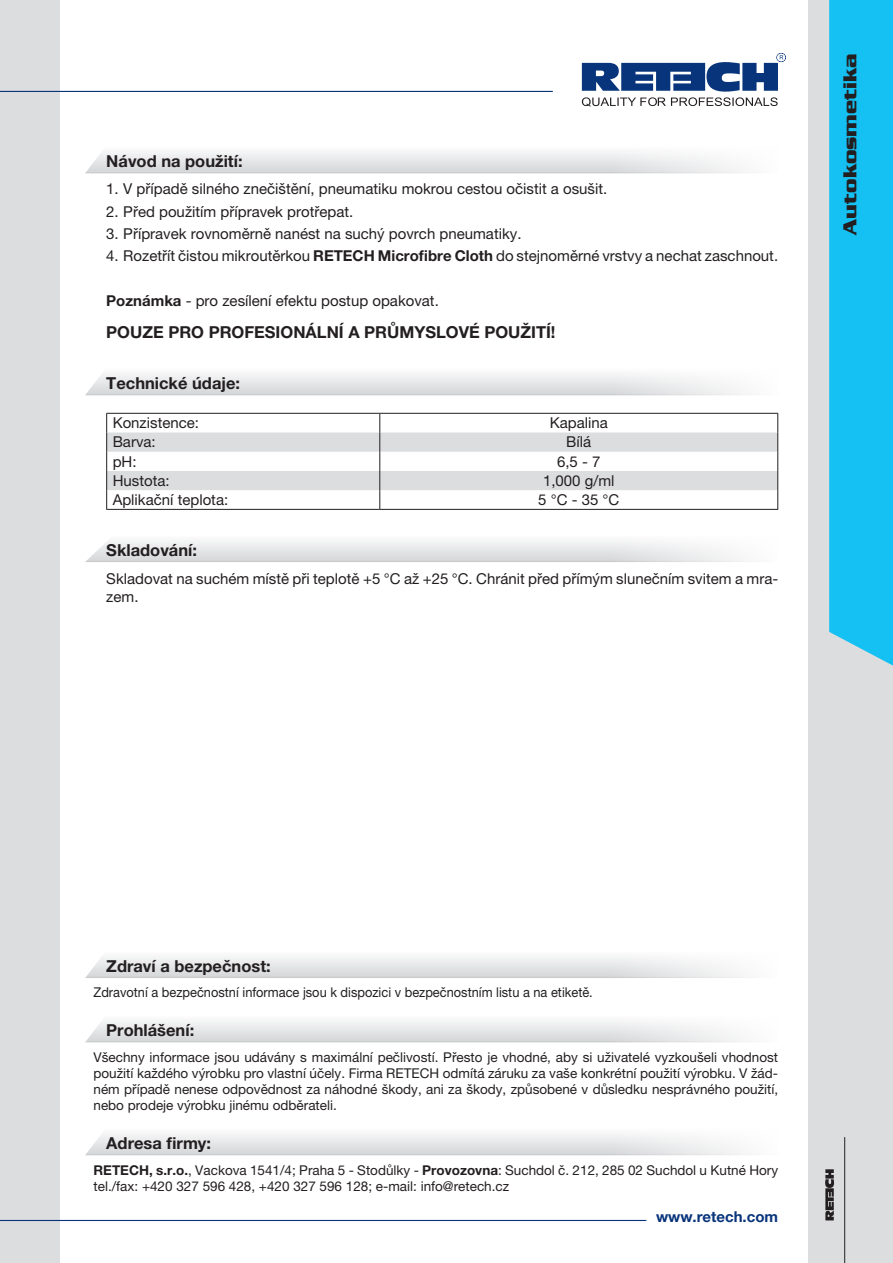
<style>
.page{position:relative;width:893px;height:1263px;background:#fff}
.page>*{position:absolute;margin:0;border:0;box-sizing:border-box;transform-origin:0 0}
.t1{font:700 19.5px "Serpentine DEE";color:#231f20}
.t2{font:700 16.5px "Helvetica Neue LT Pro";color:#231f20}
.t3{font:15px/18px "Helvetica Neue LT Pro";color:#231f20}
.t4{font:700 15px "Helvetica Neue LT Pro";color:#08347b}
.t5{font:13.5px/16.2px "Helvetica Neue LT Pro";color:#231f20;text-align:justify}
.t6{font:13.5px "Helvetica Neue LT Pro";color:#231f20;scale:.95 1}
.s1{font-weight:700}
</style>
<div class="page">
<div style="left:808px;top:0;width:85px;height:1263px;background:#dcdddf"></div>
<div style="left:829px;top:0;width:64px;height:666px;background:#15c0f2"></div>
<div style="left:0;top:0;width:60px;height:1263px;background:#dcdddf"></div>
<hr style="left:0;top:91px;width:553px;height:1px;background:#08347b">
<svg style="left:582px;top:53px;width:204px;height:54px"></svg>
<hr style="left:844px;top:1137px;width:1px;height:126px;background:#231f20">
<svg style="left:825px;top:1169px;width:9px;height:51px"></svg>
<hr style="left:0;top:1220px;width:646px;height:1px;background:#08347b">
<svg style="left:85px;top:957px;width:667px;height:21px"></svg>
<svg style="left:85px;top:1021px;width:664px;height:21px"></svg>
<svg style="left:85px;top:1134px;width:664px;height:21px"></svg>
<svg style="left:85px;top:152px;width:664px;height:21px"></svg>
<svg style="left:85px;top:374px;width:664px;height:21px"></svg>
<hr style="left:106px;top:413px;width:274px;height:1px;background:#231f20">
<hr style="left:380px;top:413px;width:398px;height:1px;background:#231f20">
<hr style="left:106px;top:509px;width:274px;height:1px;background:#231f20">
<hr style="left:380px;top:509px;width:398px;height:1px;background:#231f20">
<svg style="left:106px;top:414px;width:672px;height:95px"></svg>
<svg style="left:85px;top:541px;width:667px;height:21px"></svg>
<p class="t2" style="left:106px;top:151px;width:138px">Návod na použití:</p>
<p class="t3" style="left:106px;top:180px;width:503px">1. V případě silného znečištění, pneumatiku mokrou cestou očistit a osušit.</p>
<p class="t3" style="left:106px;top:202px;width:249px">2. Před použitím přípravek protřepat.</p>
<p class="t3" style="left:106px;top:224px;width:417px">3. Přípravek rovnoměrně nanést na suchý povrch pneumatiky.</p>
<p class="t3" style="left:106px;top:247px;width:673px">4. Rozetřít čistou mikroutěrkou <span class="s1">RETECH Microfibre Cloth</span> do stejnoměrné vrstvy a nechat zaschnout.</p>
<p class="t3" style="left:106px;top:291px;width:334px"><span class="s1">Poznámka</span> - pro zesílení efektu postup opakovat.</p>
<p class="t2" style="left:106px;top:322px;width:451px">POUZE PRO PROFESIONÁLNÍ A PRŮMYSLOVÉ POUŽITÍ!</p>
<p class="t2" style="left:106px;top:373px;width:135px">Technické údaje:</p>
<p class="t3" style="left:113px;top:414px;width:88px">Konzistence:</p>
<p class="t3" style="left:550px;top:414px;width:60px">Kapalina</p>
<p class="t3" style="left:113px;top:433px;width:45px">Barva:</p>
<p class="t3" style="left:566px;top:433px;width:26px">Bílá</p>
<p class="t3" style="left:113px;top:452px;width:25px">pH:</p>
<p class="t3" style="left:557px;top:452px;width:45px">6,5 - 7</p>
<p class="t3" style="left:113px;top:471px;width:58px">Hustota:</p>
<p class="t3" style="left:543px;top:471px;width:73px">1,000 g/ml</p>
<p class="t3" style="left:113px;top:491px;width:117px">Aplikační teplota:</p>
<p class="t3" style="left:538px;top:491px;width:83px">5 °C - 35 °C</p>
<p class="t2" style="left:106px;top:540px;width:92px">Skladování:</p>
<p class="t3" style="left:106px;top:570px;width:673px">Skladovat na suchém místě při teplotě +5 °C až +25 °C. Chránit před přímým slunečním svitem a mra&shy;zem.</p>
<h1 class="t1" style="left:839px;top:235px;width:183px;rotate:-90deg">Autokosmetika</h1>
<p class="t2" style="left:106px;top:956px;width:166px">Zdraví a bezpečnost:</p>
<p class="t6" style="left:94px;top:984px;width:527px">Zdravotní a bezpečnostní informace jsou k dispozici v bezpečnostním listu a na etiketě.</p>
<p class="t2" style="left:106px;top:1020px;width:89px">Prohlášení:</p>
<p class="t5" style="left:94px;top:1048px;width:686px">Všechny informace jsou udávány s maximální pečlivostí. Přesto je vhodné, aby si uživatelé vyzkoušeli vhodnost použití každého výrobku pro vlastní účely. Firma RETECH odmítá záruku za vaše konkrétní použití výrobku. V žád&shy;ném případě nenese odpovědnost za náhodné škody, ani za škody, způsobené v důsledku nesprávného použití, nebo prodeje výrobku jinému odběrateli.</p>
<p class="t2" style="left:106px;top:1133px;width:106px">Adresa firmy:</p>
<p class="t5" style="left:94px;top:1161px;width:686px"><span class="s1">RETECH, s.r.o.</span>, Vackova 1541/4; Praha 5 - Stodůlky - <span class="s1">Provozovna</span>: Suchdol č. 212, 285 02 Suchdol u Kutné Hory tel./fax: +420 327 596 428, +420 327 596 128; e-mail: info@retech.cz</p>
<p class="t4" style="left:656px;top:1207px;width:124px">www.retech.com</p>
</div>
